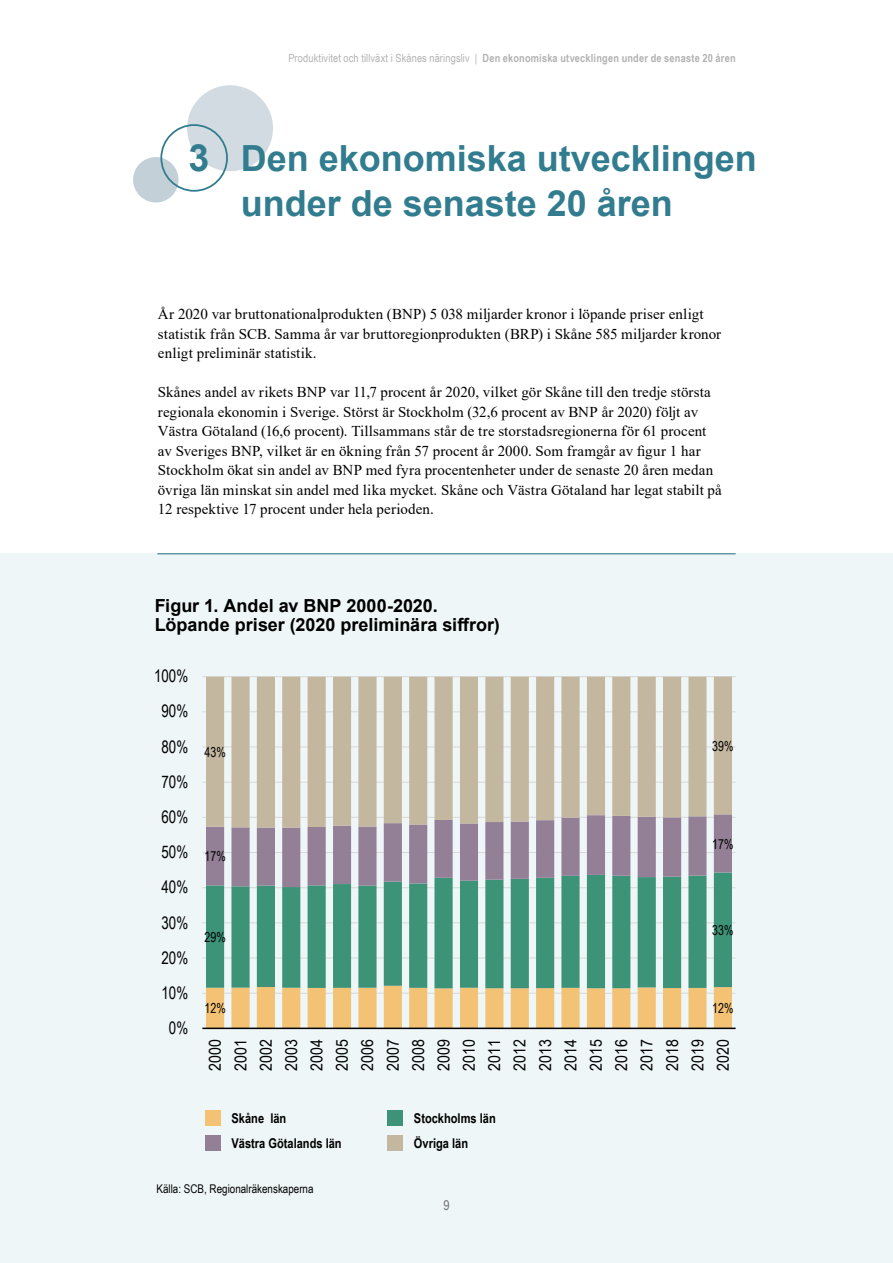
<style>
.page{position:relative;width:893px;height:1263px;background:#fff}
.page>*{position:absolute;margin:0;border:0;box-sizing:border-box;transform-origin:0 0}
.Kapitelnummer{font:700 37.5px "Arial";color:#317c8e}
.Heading_1{font:700 36px/45px "Arial";color:#317c8e}
.Diagramrubrik{font:700 18px "Arial";color:#000}
.t1{font:17.4px "Arial Narrow";color:#000;scale:.94 1}
.t2{font:17.25px "Arial Narrow";color:#000;scale:.94 1}
.t3{font:16.35px/25.3px "Arial Narrow";color:#000;text-align:justify;scale:1.06 1}
.Brödtext{font:15px/19.5px "Times New Roman";letter-spacing:.005em;color:#000}
.t4{font:13.8px "Arial Narrow";letter-spacing:.005em;color:#000;scale:.94 1}
.Figurdiagramrubrik{font:700 13.5px "Arial Narrow";color:#000}
.t5{font:13.5px "Arial Narrow";color:#706f6f}
.figurtext{font:12px "Arial Narrow";color:#000}
.t6{font:700 11.25px "Arial Narrow";letter-spacing:.02em;color:#b3b2b2}
.s1{font-weight:400}
</style>
<div class="page">
<div style="left:0;top:554px;width:893px;height:709px;background:#eff6f8"></div>
<div style="left:187px;top:85px;width:86px;height:86px;background:#d2dbe1;border-radius:50%"></div>
<div style="left:133px;top:157px;width:46px;height:45px;background:#c3d0d7;border-radius:50%"></div>
<div style="left:160px;top:124px;width:68px;height:68px;border:2px solid #317c8e;border-radius:50%"></div>
<hr style="left:202px;top:993px;width:534px;height:1px;background:#d9d9d9">
<hr style="left:202px;top:958px;width:534px;height:1px;background:#d9d9d9">
<hr style="left:202px;top:922px;width:534px;height:1px;background:#d9d9d9">
<hr style="left:202px;top:887px;width:534px;height:1px;background:#d9d9d9">
<hr style="left:202px;top:852px;width:534px;height:1px;background:#d9d9d9">
<hr style="left:202px;top:817px;width:534px;height:1px;background:#d9d9d9">
<hr style="left:202px;top:782px;width:534px;height:1px;background:#d9d9d9">
<hr style="left:202px;top:747px;width:534px;height:1px;background:#d9d9d9">
<hr style="left:202px;top:711px;width:534px;height:1px;background:#d9d9d9">
<hr style="left:202px;top:676px;width:534px;height:1px;background:#d9d9d9">
<svg style="left:206px;top:988px;width:526px;height:39px"></svg>
<svg style="left:206px;top:887px;width:526px;height:101px;fill:#3d9378"></svg>
<svg style="left:206px;top:827px;width:526px;height:60px"></svg>
<svg style="left:206px;top:677px;width:526px;height:150px;fill:#c4b79f"></svg>
<hr style="left:202px;top:1027px;width:534px;height:2px;background:#000">
<div style="left:205px;top:1110px;width:15px;height:15px;background:#f3c274"></div>
<div style="left:205px;top:1136px;width:15px;height:15px;background:#938096"></div>
<div style="left:387px;top:1110px;width:15px;height:15px;background:#3d9378"></div>
<div style="left:387px;top:1136px;width:15px;height:15px;background:#c4b79f"></div>
<hr style="left:157px;top:553px;width:579px;height:1px;background:#317c8e">
<p class="Kapitelnummer" style="left:188px;top:131px;width:22px">3</p>
<p class="t6" style="left:288px;top:50px;width:449px"><span class="s1">Produktivitet och tillväxt i Skånes näringsliv |</span> Den ekonomiska utvecklingen under de senaste 20 åren</p>
<h1 class="Heading_1" style="left:241px;top:136px;width:518px">Den ekonomiska utvecklingen under de senaste 20 åren</h1>
<p class="Brödtext" style="left:158px;top:304px;width:565px">År 2020 var bruttonationalprodukten (BNP) 5 038 miljarder kronor i löpande priser enligt statistik från SCB. Samma år var bruttoregionprodukten (BRP) i Skåne 585 miljarder kronor enligt preliminär statistik.</p>
<p class="Brödtext" style="left:158px;top:382px;width:565px">Skånes andel av rikets BNP var 11,7 procent år 2020, vilket gör Skåne till den tredje största regionala ekonomin i Sverige. Störst är Stockholm (32,6 procent av BNP år 2020) följt av Västra Götaland (16,6 procent). Tillsammans står de tre storstadsregionerna för 61 procent av Sveriges BNP, vilket är en ökning från 57 procent år 2000. Som framgår av figur 1 har Stockholm ökat sin andel av BNP med fyra procentenheter under de senaste 20 åren medan övriga län minskat sin andel med lika mycket. Skåne och Västra Götaland har legat stabilt på 12 respektive 17 procent under hela perioden.</p>
<h3 class="Diagramrubrik" style="left:155px;top:593px;width:285px">Figur 1. Andel av BNP 2000-2020.</h3>
<h3 class="Diagramrubrik" style="left:155px;top:612px;width:347px">Löpande priser (2020 preliminära siffror)</h3>
<p class="t2" style="left:154px;top:663px;width:38px">100%</p>
<p class="t2" style="left:162px;top:699px;width:30px">90%</p>
<p class="t2" style="left:162px;top:734px;width:30px">80%</p>
<p class="t2" style="left:162px;top:769px;width:30px">70%</p>
<p class="t2" style="left:162px;top:804px;width:30px">60%</p>
<p class="t2" style="left:162px;top:839px;width:30px">50%</p>
<p class="t2" style="left:162px;top:874px;width:30px">40%</p>
<p class="t2" style="left:162px;top:910px;width:30px">30%</p>
<p class="t1" style="left:162px;top:945px;width:30px">20%</p>
<p class="t2" style="left:162px;top:980px;width:30px">10%</p>
<p class="t2" style="left:169px;top:1015px;width:22px">0%</p>
<p class="t4" style="left:204px;top:742px;width:24px">43%</p>
<p class="t4" style="left:204px;top:846px;width:24px">17%</p>
<p class="t4" style="left:204px;top:927px;width:24px">29%</p>
<p class="t4" style="left:712px;top:736px;width:24px">39%</p>
<p class="t4" style="left:712px;top:833px;width:24px">17%</p>
<p class="t4" style="left:712px;top:920px;width:24px">33%</p>
<p class="t4" style="left:204px;top:998px;width:24px">12%</p>
<p class="t4" style="left:712px;top:998px;width:24px">12%</p>
<p class="t3" style="left:202px;top:1070px;width:31px;rotate:-90deg">2000<br>2001<br>2002<br>2003<br>2004<br>2005<br>2006<br>2007<br>2008<br>2009<br>2010<br>2011<br>2012<br>2013<br>2014<br>2015<br>2016<br>2017<br>2018<br>2019<br>2020</p>
<p class="Figurdiagramrubrik" style="left:232px;top:1108px;width:56px">Skåne län</p>
<p class="Figurdiagramrubrik" style="left:232px;top:1133px;width:112px">Västra Götalands län</p>
<p class="Figurdiagramrubrik" style="left:414px;top:1108px;width:83px">Stockholms län</p>
<p class="Figurdiagramrubrik" style="left:414px;top:1133px;width:56px">Övriga län</p>
<p class="figurtext" style="left:157px;top:1180px;width:158px">Källa: SCB, Regionalräkenskaperna</p>
<p class="t5" style="left:443px;top:1195px;width:8px">9</p>
</div>
